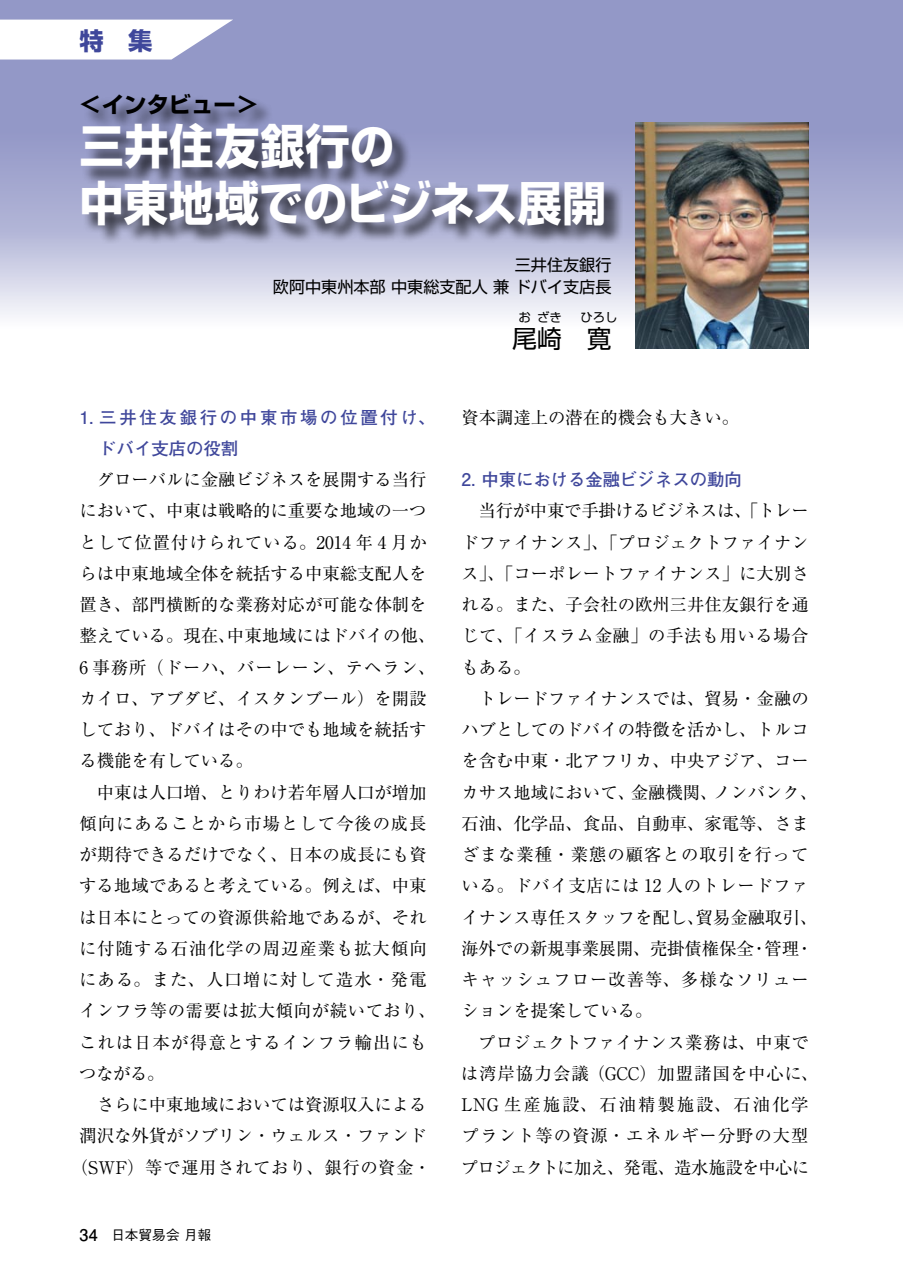
<style>
.page{position:relative;width:903px;height:1275px;background:#fff}
.page>*{position:absolute;margin:0;border:0;box-sizing:border-box;transform-origin:0 0}
.t1{font:700 47.07px/57.1px "Shin Go Pro";letter-spacing:.01em;color:#fff;scale:.94 1}
.t2{font:24.85px "Shin Go Pro";color:#000}
.t3{font:700 24.32px "Shin Go Pro";color:#3f479b}
.t4{font:700 22.4px "Shin Go Pro";color:#000}
.t5{font:17.32px/31.3px "Ryumin Pro";color:#000}
.t6{font:17.32px/31.3px "Ryumin Pro";letter-spacing:.03em;color:#000}
.t7{font:17.32px/31.3px "Ryumin Pro";letter-spacing:.05em;color:#000;text-align:center}
.t8{font:700 17.32px/31.3px "Futo Go B101 Pro";letter-spacing:.155em;color:#3f479b}
.t9{font:700 17.32px "Futo Go B101 Pro";color:#3f479b}
.t10{font:16.1px/22.4px "Shin Go Pro";color:#000;text-align:right}
.t11{font:500 13.65px "Gothic BBB Pro";color:#000}
.t12{font:12.42px "Shin Go Pro";color:#000}
.s1{font-family:"Futo Go B101 Pro";font-weight:700;font-size:16.1px}
</style>
<div class="page">
<svg style="left:0;top:0;width:903px;height:315px;background:#abafd3"></svg>
<svg style="left:0;top:20px;width:233px;height:40px"></svg>
<img style="left:635px;top:123px;width:174px;height:225px">
<div style="left:81px;top:93px;width:542px;height:151px;background:#000;opacity:.75"></div>
<h3 class="t3" style="left:79px;top:21px;width:74px">特　集</h3>
<p class="t4" style="left:79px;top:86px;width:180px">＜インタビュー＞</p>
<h1 class="t1" style="left:79px;top:113px;width:562px">三井住友銀行の<br>中東地域でのビジネス展開</h1>
<p class="t10" style="left:273px;top:252px;width:340px">三井住友銀行<br>欧阿中東州本部 中東総支配人 兼 ドバイ支店長</p>
<h2 class="t2" style="left:512px;top:318px;width:51px">尾崎</h2>
<p class="t12" style="left:518px;top:307px;width:14px">お</p>
<p class="t12" style="left:537px;top:307px;width:26px">ざき</p>
<p class="t12" style="left:580px;top:307px;width:39px">ひろし</p>
<h2 class="t2" style="left:587px;top:318px;width:26px">寛</h2>
<p class="t8" style="left:99px;top:399px;width:338px;text-indent:-20px">1. 三井住友銀行の中東市場の位置付け、ドバイ支店の役割</p>
<p class="t5" style="left:79px;top:463px;width:358px;text-indent:17px">グローバルに金融ビジネスを展開する当行において、中東は戦略的に重要な地域の一つとして位置付けられている。2014 年 4 月からは中東地域全体を統括する中東総支配人を置き、部門横断的な業務対応が可能な体制を整えている。現在、中東地域にはドバイの他、<br>6 事務所（ドーハ、バーレーン、テヘラン、カイロ、アブダビ、イスタンブール）を開設しており、ドバイはその中でも地域を統括する機能を有している。</p>
<p class="t6" style="left:79px;top:775px;width:358px;text-indent:18px">中東は人口増、とりわけ若年層人口が増加傾向にあることから市場として今後の成長が期待できるだけでなく、日本の成長にも資する地域であると考えている。例えば、中東は日本にとっての資源供給地であるが、それに付随する石油化学の周辺産業も拡大傾向にある。また、人口増に対して造水・発電インフラ等の需要は拡大傾向が続いており、これは日本が得意とするインフラ輸出にもつながる。</p>
<p class="t5" style="left:71px;top:1088px;width:362px;text-align:right">さらに中東地域においては資源収入による<br>潤沢な外貨がソブリン・ウェルス・ファンド（SWF）等で運用されており、銀行の資金・</p>
<p class="t11" style="left:79px;top:1224px;width:133px"><span class="s1">34</span>　日本貿易会 月報</p>
<p class="t5" style="left:461px;top:400px;width:279px">資本調達上の潜在的機会も大きい。</p>
<p class="t9" style="left:461px;top:466px;width:282px">2. 中東における金融ビジネスの動向</p>
<p class="t5" style="left:461px;top:494px;width:349px;text-align:justify;text-indent:17px">当行が中東で手掛けるビジネスは、「トレードファイナンス」、「プロジェクトファイナンス」、「コーポレートファイナンス」に大別される。また、子会社の欧州三井住友銀行を通じて、「イスラム金融」の手法も用いる場合もある。</p>
<p class="t5" style="left:461px;top:681px;width:358px;text-indent:17px">トレードファイナンスでは、貿易・金融のハブとしてのドバイの特徴を活かし、トルコを含む中東・北アフリカ、中央アジア、コーカサス地域において、金融機関、ノンバンク、石油、化学品、食品、自動車、家電等、さまざまな業種・業態の顧客との取引を行っている。ドバイ支店には 12 人のトレードファイナンス専任スタッフを配し、貿易金融取引、海外での新規事業展開、売掛債権保全・管理・キャッシュフロー改善等、多様なソリューションを提案している。</p>
<p class="t7" style="left:461px;top:1025px;width:359px">プロジェクトファイナンス業務は、中東で<br>は湾岸協力会議（GCC）加盟諸国を中心に、<br>LNG 生産施設、石油精製施設、石油化学プラント等の資源・エネルギー分野の大型プロジェクトに加え、発電、造水施設を中心に</p>
</div>
